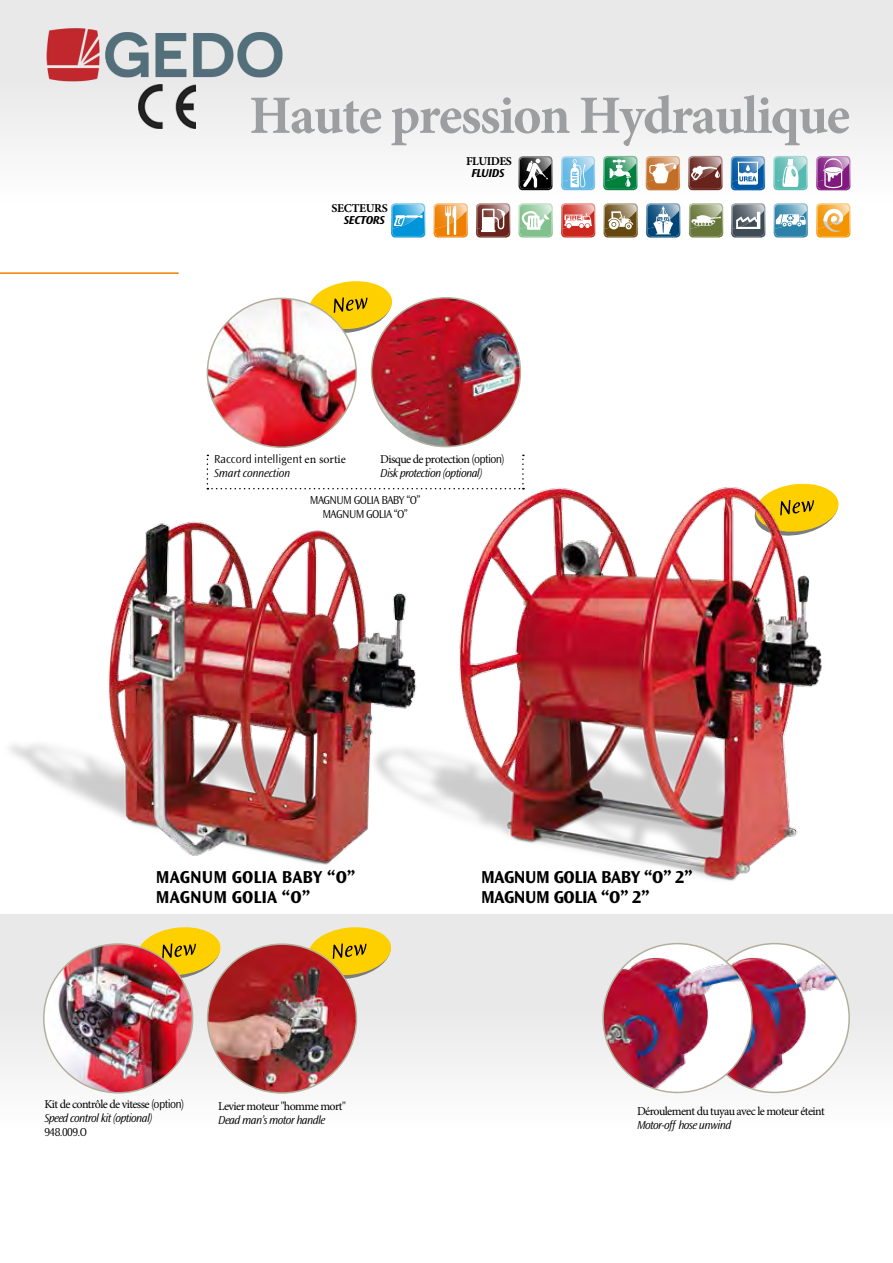
<style>
.page{position:relative;width:893px;height:1263px;background:#fff}
.page>*{position:absolute;margin:0;border:0;box-sizing:border-box;transform-origin:0 0}
.t1{font:700 54px "Minion Pro";letter-spacing:-.03em;color:#9c9e9f}
.t2{font:700 18px/19.5px "Ocean Sans Std";letter-spacing:-.01em;color:#000}
.t3{font:12px "Minion Pro";letter-spacing:-.05em;color:#000}
.t4{font:italic 300 12px "Ocean Sans Std";letter-spacing:-.05em;color:#000}
.t5{font:300 12px/14.4px "Ocean Sans Std";letter-spacing:-.05em;color:#000;text-align:center}
.t6{font:300 12px/14.1px "Ocean Sans Std";color:#000}
.t7{font:700 12px "Minion Pro";letter-spacing:-.025em;color:#000}
.t8{font:italic 700 12px "Ocean Sans Std";letter-spacing:-.025em;color:#000}
.s1{font-family:"Minion Pro";font-weight:400}
.s2{font-style:italic}
.s3{font-family:"Ocean Sans Std";font-weight:300}
</style>
<div class="page">
<div style="left:0;top:914px;width:893px;height:215px;background:linear-gradient(to right,#f2f2f2,#efeff0)"></div>
<svg style="left:134px;top:925px;width:88px;height:57px;background:#eacd50"></svg>
<svg style="left:305px;top:925px;width:88px;height:57px;background:#eacd4f"></svg>
<svg style="left:306px;top:281px;width:88px;height:55px"></svg>
<img style="left:561px;top:483px;width:278px;height:398px">
<img style="left:9px;top:436px;width:552px;height:429px">
<div style="left:0;top:0;width:893px;height:202px;background:#e9e9ea"></div>
<img style="left:44px;top:944px;width:149px;height:149px;border-radius:74px">
<img style="left:208px;top:944px;width:148px;height:149px;border-radius:74px">
<img style="left:372px;top:298px;width:148px;height:149px;border-radius:74px">
<svg style="left:518px;top:156px;width:34px;height:34px"></svg>
<svg style="left:603px;top:156px;width:34px;height:34px"></svg>
<svg style="left:773px;top:156px;width:35px;height:34px"></svg>
<svg style="left:561px;top:156px;width:34px;height:34px"></svg>
<svg style="left:816px;top:156px;width:34px;height:34px"></svg>
<svg style="left:646px;top:156px;width:34px;height:34px"></svg>
<svg style="left:688px;top:156px;width:35px;height:34px"></svg>
<svg style="left:731px;top:156px;width:34px;height:34px"></svg>
<svg style="left:434px;top:203px;width:34px;height:35px"></svg>
<svg style="left:646px;top:203px;width:34px;height:35px"></svg>
<svg style="left:561px;top:203px;width:34px;height:35px"></svg>
<svg style="left:689px;top:203px;width:34px;height:35px"></svg>
<svg style="left:476px;top:203px;width:34px;height:35px"></svg>
<svg style="left:391px;top:203px;width:34px;height:35px"></svg>
<svg style="left:774px;top:203px;width:34px;height:35px"></svg>
<svg style="left:604px;top:203px;width:34px;height:35px"></svg>
<svg style="left:816px;top:203px;width:34px;height:35px"></svg>
<svg style="left:518px;top:203px;width:35px;height:35px"></svg>
<svg style="left:731px;top:203px;width:34px;height:35px"></svg>
<img style="left:207px;top:298px;width:149px;height:149px;border-radius:74px">
<img style="left:138px;top:84px;width:57px;height:44px">
<hr style="left:0;top:272px;width:179px;height:2px;background:#ee7f00">
<img style="left:700px;top:944px;width:149px;height:148px;border-radius:74px">
<img style="left:603px;top:944px;width:149px;height:148px;border-radius:74px">
<svg style="left:207px;top:455px;width:317px;height:34px"></svg>
<img style="left:46px;top:28px;width:237px;height:54px">
<h1 class="t1" style="left:249px;top:78px;width:602px">Haute pression Hydraulique</h1>
<p class="t7" style="left:331px;top:200px;width:58px">SECTEURS</p>
<p class="t8" style="left:344px;top:213px;width:42px">SECTORS</p>
<p class="t7" style="left:466px;top:152px;width:47px">FLUIDES</p>
<p class="t8" style="left:471px;top:166px;width:34px">FLUIDS</p>
<p class="t6" style="left:214px;top:452px;width:133px">Raccord intelligent <span class="s1">en sortie<br></span><span class="s2">Smart connection</span></p>
<p class="t3" style="left:380px;top:451px;width:126px">Disque de protection <span class="s3">(option)</span></p>
<p class="t4" style="left:380px;top:467px;width:103px">Disk protection (optional)</p>
<p class="t5" style="left:310px;top:493px;width:112px">MAGNUM GOLIA BABY “O”<br>MAGNUM GOLIA “O”</p>
<h2 class="t2" style="left:156px;top:868px;width:201px">MAGNUM GOLIA BABY “O”<br>MAGNUM GOLIA “O”</h2>
<h2 class="t2" style="left:481px;top:868px;width:213px">MAGNUM GOLIA BABY “O” 2”<br>MAGNUM GOLIA “O” 2”</h2>
<p class="t3" style="left:44px;top:1096px;width:141px">Kit de contrôle de vitesse <span class="s3">(option)</span></p>
<p class="t4" style="left:44px;top:1111px;width:110px">Speed control kit (optional)</p>
<p class="t5" style="left:44px;top:1125px;width:44px">948.009.O</p>
<p class="t3" style="left:218px;top:1098px;width:129px">Levier moteur "homme mort"</p>
<p class="t4" style="left:218px;top:1113px;width:109px">Dead man’s motor handle</p>
<p class="t3" style="left:637px;top:1103px;width:189px">Déroulement du tuyau avec le moteur éteint</p>
<p class="t4" style="left:637px;top:1119px;width:96px">Motor-off hose unwind</p>
</div>
